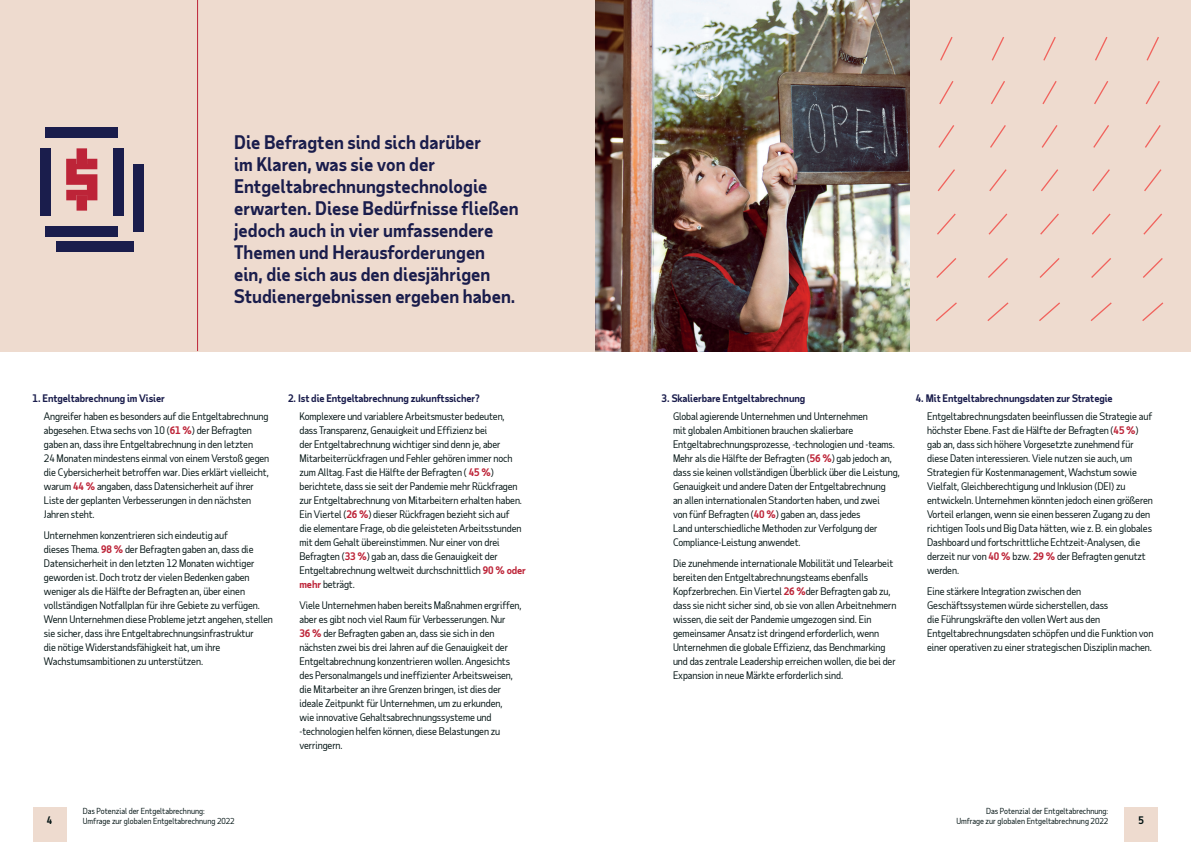
<style>
.page{position:relative;width:1191px;height:842px;background:#fff}
.page>*{position:absolute;margin:0;border:0;box-sizing:border-box;transform-origin:0 0}
.Quote___18pt{font:700 18px/22px "Taub Sans";color:#1a1d4c}
.Body_Copy_-_10pt_ind{font:10px/14px "Taub Sans";letter-spacing:-.01em;color:#011212}
.Heading_-_10pt_numbe{font:700 10px "Taub Sans";letter-spacing:-.01em;color:#1a1d4c}
.t1{font:700 10px "Taub Sans";color:#011212}
.t2{font:8px/9.6px "Taub Sans";color:#011212}
.s1{font-weight:700;color:#bd2438}
</style>
<div class="page">
<div style="left:33px;top:807px;width:33px;height:35px;background:#eedbcf"></div>
<div style="left:1124px;top:807px;width:33px;height:35px;background:#eedbcf"></div>
<div style="left:0;top:0;width:1191px;height:351px;background:#eedbcf"></div>
<img style="left:595px;top:0;width:314px;height:351px">
<hr style="left:197px;top:0;width:1px;height:351px;background:#bd2438">
<svg style="left:936px;top:37px;width:227px;height:284px"></svg>
<div style="left:56px;top:241px;width:78px;height:11px;background:#1a1d4c"></div>
<div style="left:133px;top:164px;width:11px;height:67px;background:#1a1d4c"></div>
<div style="left:46px;top:128px;width:72px;height:10px;background:#1a1d4c"></div>
<div style="left:46px;top:226px;width:72px;height:10px;background:#1a1d4c"></div>
<div style="left:40px;top:148px;width:11px;height:68px;background:#1a1d4c"></div>
<div style="left:113px;top:148px;width:10px;height:68px;background:#1a1d4c"></div>
<svg style="left:66px;top:148px;width:31px;height:63px"></svg>
<p class="Quote___18pt" style="left:234px;top:130px;width:286px">Die Befragten sind sich darüber<br>im Klaren, was sie von der<br>Entgeltabrechnungstechnologie erwarten. Diese Bedürfnisse fließen jedoch auch in vier umfassendere<br>Themen und Herausforderungen<br>ein, die sich aus den diesjährigen<br>Studienergebnissen ergeben haben.</p>
<p class="Heading_-_10pt_numbe" style="left:33px;top:392px;width:134px">1. Entgeltabrechnung im Visier</p>
<p class="Body_Copy_-_10pt_ind" style="left:44px;top:409px;width:227px">Angreifer haben es besonders auf die Entgeltabrechnung abgesehen. Etwa sechs von 10 (<span class="s1">61 %</span>) der Befragten gaben an, dass ihre Entgeltabrechnung in den letzten<br>24 Monaten mindestens einmal von einem Verstoß gegen die Cybersicherheit betroffen war. Dies erklärt vielleicht, warum <span class="s1">44 %</span> angaben, dass Datensicherheit auf ihrer Liste der geplanten Verbesserungen in den nächsten Jahren steht.</p>
<p class="Body_Copy_-_10pt_ind" style="left:44px;top:528px;width:230px">Unternehmen konzentrieren sich eindeutig auf<br>dieses Thema. <span class="s1">98 %</span> der Befragten gaben an, dass die Datensicherheit in den letzten 12 Monaten wichtiger geworden ist. Doch trotz der vielen Bedenken gaben weniger als die Hälfte der Befragten an, über einen vollständigen Notfallplan für ihre Gebiete zu verfügen.<br>Wenn Unternehmen diese Probleme jetzt angehen, stellen sie sicher, dass ihre Entgeltabrechnungsinfrastruktur<br>die nötige Widerstandsfähigkeit hat, um ihre Wachstumsambitionen zu unterstützen.</p>
<p class="Heading_-_10pt_numbe" style="left:288px;top:392px;width:193px">2. Ist die Entgeltabrechnung zukunftssicher?</p>
<p class="Body_Copy_-_10pt_ind" style="left:299px;top:409px;width:228px">Komplexere und variablere Arbeitsmuster bedeuten,<br>dass Transparenz, Genauigkeit und Effizienz bei<br>der Entgeltabrechnung wichtiger sind denn je, aber Mitarbeiterrückfragen und Fehler gehören immer noch zum Alltag. Fast die Hälfte der Befragten ( <span class="s1">45 %</span>) berichtete, dass sie seit der Pandemie mehr Rückfragen zur Entgeltabrechnung von Mitarbeitern erhalten haben.<br>Ein Viertel (<span class="s1">26 %</span>) dieser Rückfragen bezieht sich auf<br>die elementare Frage, ob die geleisteten Arbeitsstunden mit dem Gehalt übereinstimmen. Nur einer von drei Befragten (<span class="s1">33 %</span>) gab an, dass die Genauigkeit der Entgeltabrechnung weltweit durchschnittlich <span class="s1">90 % oder mehr</span> beträgt.</p>
<p class="Body_Copy_-_10pt_ind" style="left:299px;top:598px;width:224px">Viele Unternehmen haben bereits Maßnahmen ergriffen, aber es gibt noch viel Raum für Verbesserungen. Nur<br><span class="s1">36 %</span> der Befragten gaben an, dass sie sich in den nächsten zwei bis drei Jahren auf die Genauigkeit der Entgeltabrechnung konzentrieren wollen. Angesichts des Personalmangels und ineffizienter Arbeitsweisen, die Mitarbeiter an ihre Grenzen bringen, ist dies der ideale Zeitpunkt für Unternehmen, um zu erkunden,<br>wie innovative Gehaltsabrechnungssysteme und -technologien helfen können, diese Belastungen zu verringern.</p>
<p class="Heading_-_10pt_numbe" style="left:661px;top:392px;width:145px">3. Skalierbare Entgeltabrechnung</p>
<p class="Body_Copy_-_10pt_ind" style="left:673px;top:409px;width:228px">Global agierende Unternehmen und Unternehmen<br>mit globalen Ambitionen brauchen skalierbare Entgeltabrechnungsprozesse, -technologien und -teams.<br>Mehr als die Hälfte der Befragten (<span class="s1">56 %</span>) gab jedoch an, dass sie keinen vollständigen Überblick über die Leistung, Genauigkeit und andere Daten der Entgeltabrechnung<br>an allen internationalen Standorten haben, und zwei<br>von fünf Befragten (<span class="s1">40 %</span>) gaben an, dass jedes<br>Land unterschiedliche Methoden zur Verfolgung der Compliance-Leistung anwendet.</p>
<p class="Body_Copy_-_10pt_ind" style="left:673px;top:556px;width:225px">Die zunehmende internationale Mobilität und Telearbeit bereiten den Entgeltabrechnungsteams ebenfalls Kopfzerbrechen. Ein Viertel <span class="s1">26 %</span>der Befragten gab zu, dass sie nicht sicher sind, ob sie von allen Arbeitnehmern wissen, die seit der Pandemie umgezogen sind. Ein gemeinsamer Ansatz ist dringend erforderlich, wenn Unternehmen die globale Effizienz, das Benchmarking und das zentrale Leadership erreichen wollen, die bei der Expansion in neue Märkte erforderlich sind.</p>
<p class="Heading_-_10pt_numbe" style="left:915px;top:392px;width:198px">4. Mit Entgeltabrechnungsdaten zur Strategie</p>
<p class="Body_Copy_-_10pt_ind" style="left:927px;top:409px;width:227px">Entgeltabrechnungsdaten beeinflussen die Strategie auf höchster Ebene. Fast die Hälfte der Befragten (<span class="s1">45 %</span>) gab an, dass sich höhere Vorgesetzte zunehmend für diese Daten interessieren. Viele nutzen sie auch, um Strategien für Kostenmanagement, Wachstum sowie Vielfalt, Gleichberechtigung und Inklusion (DEI) zu entwickeln. Unternehmen könnten jedoch einen größeren Vorteil erlangen, wenn sie einen besseren Zugang zu den richtigen Tools und Big Data hätten, wie z. B. ein globales Dashboard und fortschrittliche Echtzeit-Analysen, die derzeit nur von <span class="s1">40 %</span> bzw. <span class="s1">29 %</span> der Befragten genutzt werden.</p>
<p class="Body_Copy_-_10pt_ind" style="left:927px;top:584px;width:228px">Eine stärkere Integration zwischen den Geschäftssystemen würde sicherstellen, dass<br>die Führungskräfte den vollen Wert aus den Entgeltabrechnungsdaten schöpfen und die Funktion von einer operativen zu einer strategischen Disziplin machen.</p>
<p class="t2" style="left:83px;top:806px;width:153px">Das Potenzial der Entgeltabrechnung:<br>Umfrage zur globalen Entgeltabrechnung 2022</p>
<p class="t2" style="left:986px;top:806px;width:124px">Das Potenzial der Entgeltabrechnung:</p>
<p class="t1" style="left:47px;top:814px;width:7px">4</p>
<p class="t2" style="left:956px;top:816px;width:153px">Umfrage zur globalen Entgeltabrechnung 2022</p>
<p class="t1" style="left:1138px;top:814px;width:7px">5</p>
</div>
